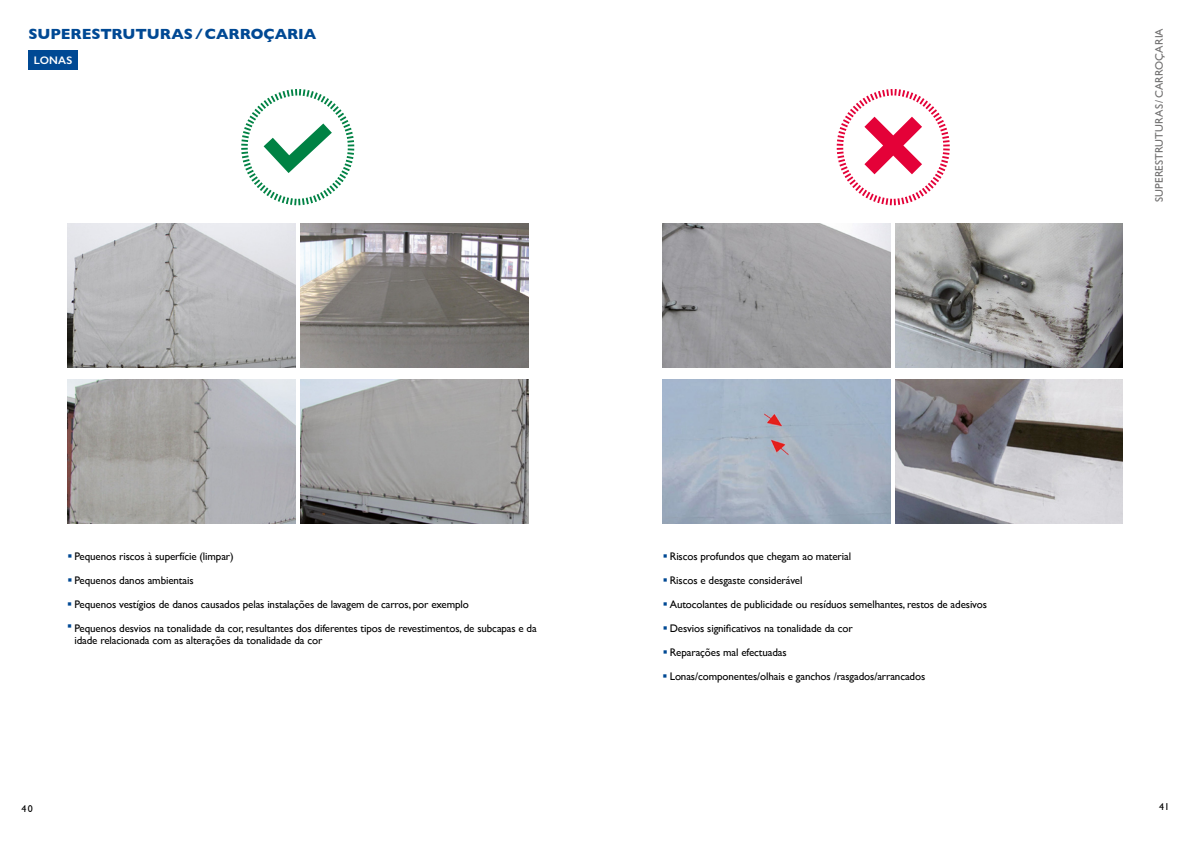
<style>
.page{position:relative;width:1191px;height:842px;background:#fff}
.page>*{position:absolute;margin:0;border:0;box-sizing:border-box;transform-origin:0 0}
.t1{font:700 15px "Gill Sans";letter-spacing:-.005em;color:#004994}
.t2{font:11px/24px "Gill Sans";letter-spacing:-.01em;color:#000}
.t3{font:11px "Gill Sans";letter-spacing:.01em;color:#706f6f}
.t4{font:600 11px "Gill Sans";letter-spacing:.015em;color:#fff}
.t5{font:10px "Gill Sans";color:#000}
</style>
<div class="page">
<svg style="left:241px;top:89px;width:113px;height:116px"></svg>
<svg style="left:836px;top:89px;width:113px;height:116px"></svg>
<img style="left:300px;top:224px;width:228px;height:144px">
<img style="left:67px;top:224px;width:228px;height:144px">
<img style="left:300px;top:379px;width:228px;height:144px">
<img style="left:67px;top:379px;width:228px;height:144px">
<img style="left:895px;top:223px;width:227px;height:144px">
<img style="left:662px;top:223px;width:228px;height:144px">
<img style="left:895px;top:379px;width:227px;height:144px">
<img style="left:662px;top:379px;width:228px;height:144px">
<div style="left:28px;top:50px;width:50px;height:19px;background:#004994"></div>
<h1 class="t1" style="left:28px;top:22px;width:289px">SUPERESTRUTURAS/CARROÇARIA</h1>
<p class="t3" style="left:1152px;top:202px;width:175px;rotate:-90deg">SUPERESTRUTURAS /CARROÇARIA</p>
<p class="t4" style="left:34px;top:53px;width:40px">LONAS</p>
<p class="t2" style="left:74px;top:544px;width:464px">Pequenos riscos à superfície (limpar)<br>Pequenos danos ambientais<br>Pequenos vestígios de danos causados pelas instalações de lavagem de carros, por exemplo<br>Pequenos desvios na tonalidade da cor, resultantes dos diferentes tipos de revestimentos, de subcapas e da</p>
<p class="t2" style="left:74px;top:628px;width:249px">idade relacionada com as alterações da tonalidade da cor</p>
<p class="t2" style="left:669px;top:544px;width:319px">Riscos profundos que chegam ao material<br>Riscos e desgaste considerável<br>Autocolantes de publicidade ou resíduos semelhantes, restos de adesivos Desvios significativos na tonalidade da cor<br>Reparações mal efectuadas<br>Lonas/componentes/olhais e ganchos /rasgados/arrancados</p>
<p class="t5" style="left:22px;top:803px;width:13px">40</p>
<p class="t5" style="left:1159px;top:801px;width:12px">41</p>
</div>
